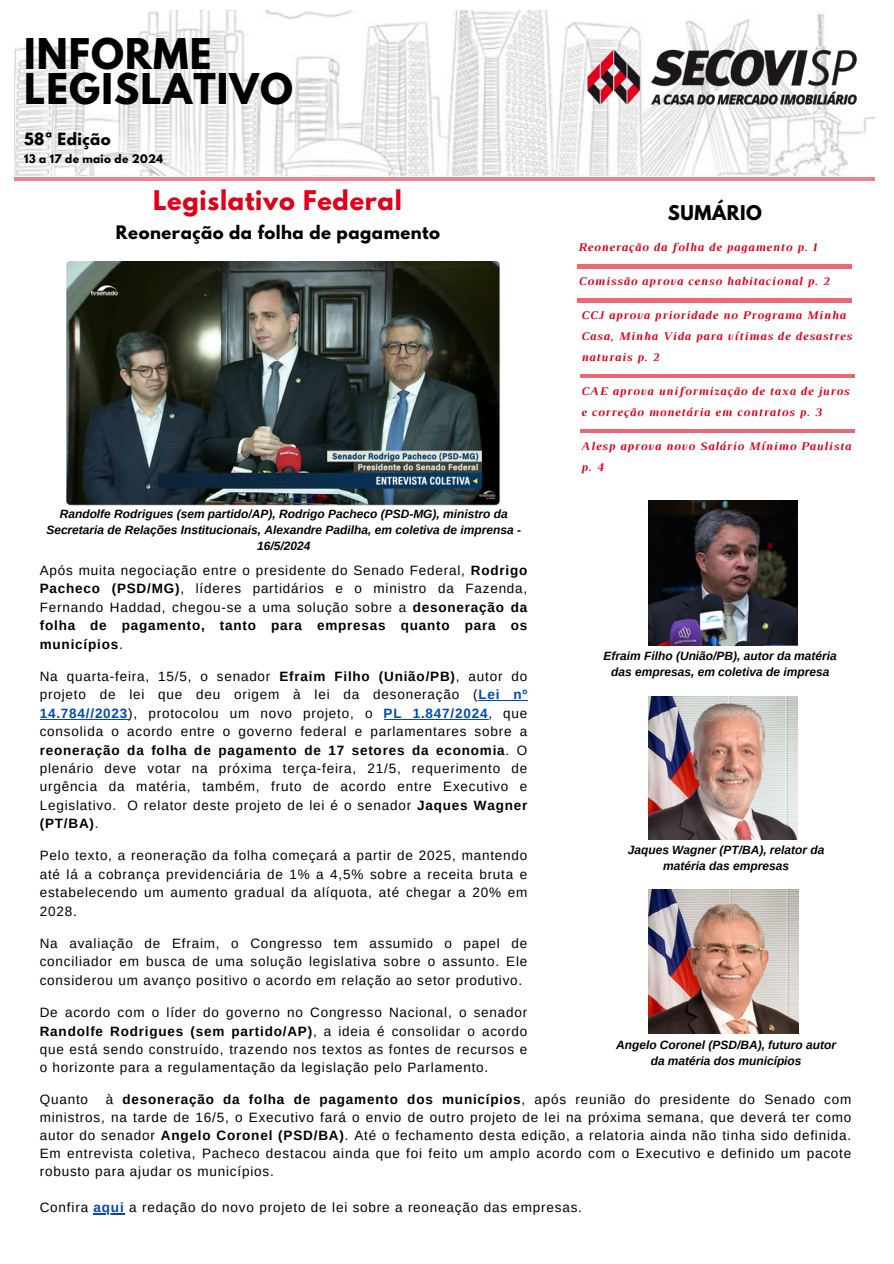
<style>
.page{position:relative;width:894px;height:1264px;background:#fff}
.page>*{position:absolute;margin:0;border:0;box-sizing:border-box;transform-origin:0 0}
.t1{font:700 37.5px/34.8px "League Spartan";letter-spacing:.03em;color:#000}
.t2{font:700 24px "League Spartan";letter-spacing:.03em;color:#e1001a}
.t3{font:700 18px "League Spartan";letter-spacing:.03em;color:#000}
.t4{font:700 16.5px "League Spartan";letter-spacing:.03em;color:#000}
.t5{font:700 15px "League Spartan";letter-spacing:.03em;color:#000}
.t6{font:13.5px/18.3px "Arimo";letter-spacing:.06em;color:#000;text-align:justify}
.t7{font:italic 700 12px/15.9px "Arimo";color:#000;text-align:center}
.t8{font:italic 700 12px/21px "Luthier";letter-spacing:.06em;color:#e1001a}
.t9{font:700 10.5px "League Spartan";letter-spacing:.03em;color:#000}
.s1{font-weight:700}
.s2{font-weight:700;color:#004aad}
</style>
<div class="page">
<img style="left:14px;top:10px;width:852px;height:166px">
<img style="left:569px;top:31px;width:305px;height:91px">
<hr style="left:14px;top:177px;width:860px;height:4px;background:#f0808c">
<hr style="left:577px;top:265px;width:274px;height:3px;background:#e1001a">
<hr style="left:580px;top:374px;width:274px;height:4px;background:#ed6675">
<hr style="left:577px;top:298px;width:274px;height:4px;background:#ed6675">
<hr style="left:580px;top:429px;width:274px;height:3px;background:#e1001a">
<img style="left:648px;top:501px;width:149px;height:145px">
<img style="left:67px;top:261px;width:433px;height:244px">
<img style="left:648px;top:889px;width:150px;height:144px">
<img style="left:648px;top:696px;width:149px;height:143px">
<hr style="left:93px;top:1213px;width:31px;height:1px;background:#004aad">
<hr style="left:478px;top:700px;width:50px;height:1px;background:#004aad">
<hr style="left:40px;top:718px;width:88px;height:1px;background:#004aad">
<hr style="left:383px;top:718px;width:105px;height:1px;background:#004aad">
<p class="t1" style="left:24px;top:41px;width:270px">INFORME<br>LEGISLATIVO</p>
<p class="t5" style="left:24px;top:132px;width:88px">58ª Edição</p>
<p class="t9" style="left:24px;top:154px;width:141px">13 a 17 de maio de 2024</p>
<h6 class="t2" style="left:153px;top:188px;width:250px">Legislativo Federal</h6>
<h6 class="t4" style="left:116px;top:224px;width:325px">Reoneração da folha de pagamento</h6>
<p class="t7" style="left:46px;top:506px;width:476px">Randolfe Rodrigues (sem partido/AP), Rodrigo Pacheco (PSD-MG), ministro da<br>Secretaria de Relações Institucionais, Alexandre Padilha, em coletiva de imprensa -<br>16/5/2024</p>
<p class="t6" style="left:40px;top:561px;width:489px">Após muita negociação entre o presidente do Senado Federal, <span class="s1">Rodrigo Pacheco (PSD/MG)</span>, líderes partidários e o ministro da Fazenda, Fernando Haddad, chegou-se a uma solução sobre a <span class="s1">desoneração da folha de pagamento, tanto para empresas quanto para os municípios</span>.</p>
<p class="t6" style="left:40px;top:667px;width:489px">Na quarta-feira, 15/5, o senador <span class="s1">Efraim Filho (União/PB)</span>, autor do projeto de lei que deu origem à lei da desoneração (<span class="s2">Lei nº 14.784//2023</span>), protocolou um novo projeto, o <span class="s2">PL 1.847/2024</span>, que consolida o acordo entre o governo federal e parlamentares sobre a <span class="s1">reoneração da folha de pagamento de 17 setores da economia</span>. O plenário deve votar na próxima terça-feira, 21/5, requerimento de urgência da matéria, também, fruto de acordo entre Executivo e Legislativo. O relator deste projeto de lei é o senador <span class="s1">Jaques Wagner (PT/BA)</span>.</p>
<p class="t6" style="left:40px;top:846px;width:489px">Pelo texto, a reoneração da folha começará a partir de 2025, mantendo até lá a cobrança previdenciária de 1% a 4,5% sobre a receita bruta e estabelecendo um aumento gradual da alíquota, até chegar a 20% em 2028.</p>
<p class="t6" style="left:40px;top:934px;width:489px">Na avaliação de Efraim, o Congresso tem assumido o papel de conciliador em busca de uma solução legislativa sobre o assunto. Ele considerou um avanço positivo o acordo em relação ao setor produtivo.</p>
<p class="t6" style="left:40px;top:1003px;width:489px">De acordo com o líder do governo no Congresso Nacional, o senador <span class="s1">Randolfe Rodrigues (sem partido/AP)</span>, a ideia é consolidar o acordo que está sendo construído, trazendo nos textos as fontes de recursos e o horizonte para a regulamentação da legislação pelo Parlamento.</p>
<p class="t3" style="left:667px;top:203px;width:96px">SUMÁRIO</p>
<h6 class="t8" style="left:577px;top:237px;width:240px">Reoneração da folha de pagamento p. 1</h6>
<h6 class="t8" style="left:577px;top:272px;width:252px">Comissão aprova censo habitacional p. 2</h6>
<p class="t8" style="left:580px;top:306px;width:272px">CCJ aprova prioridade no Programa Minha<br>Casa, Minha Vida para vítimas de desastres naturais p. 2</p>
<p class="t8" style="left:580px;top:381px;width:269px">CAE aprova uniformização de taxa de juros e correção monetária em contratos p. 3</p>
<p class="t8" style="left:580px;top:436px;width:271px">Alesp aprova novo Salário Mínimo Paulista p. 4</p>
<p class="t7" style="left:603px;top:648px;width:235px">Efraim Filho (União/PB), autor da matéria das empresas, em coletiva de impresa</p>
<p class="t7" style="left:627px;top:841px;width:198px">Jaques Wagner (PT/BA), relator da matéria das empresas</p>
<p class="t7" style="left:616px;top:1036px;width:221px">Angelo Coronel (PSD/BA), futuro autor da matéria dos municípios</p>
<p class="t6" style="left:40px;top:1090px;width:812px;text-indent:66px">à <span class="s1">desoneração da folha de pagamento dos municípios</span>, após reunião do presidente do Senado com ministros, na tarde de 16/5, o Executivo fará o envio de outro projeto de lei na próxima semana, que deverá ter como autor do senador <span class="s1">Angelo Coronel (PSD/BA)</span>. Até o fechamento desta edição, a relatoria ainda não tinha sido definida.<br>Em entrevista coletiva, Pacheco destacou ainda que foi feito um amplo acordo com o Executivo e definido um pacote robusto para ajudar os municípios.</p>
<h3 class="t6" style="left:40px;top:1198px;width:543px">Confira <span class="s2">aqui</span> a redação do novo projeto de lei sobre a reoneação das empresas.</h3>
<p class="t6" style="left:40px;top:1090px;width:50px">Quanto</p>
</div>
